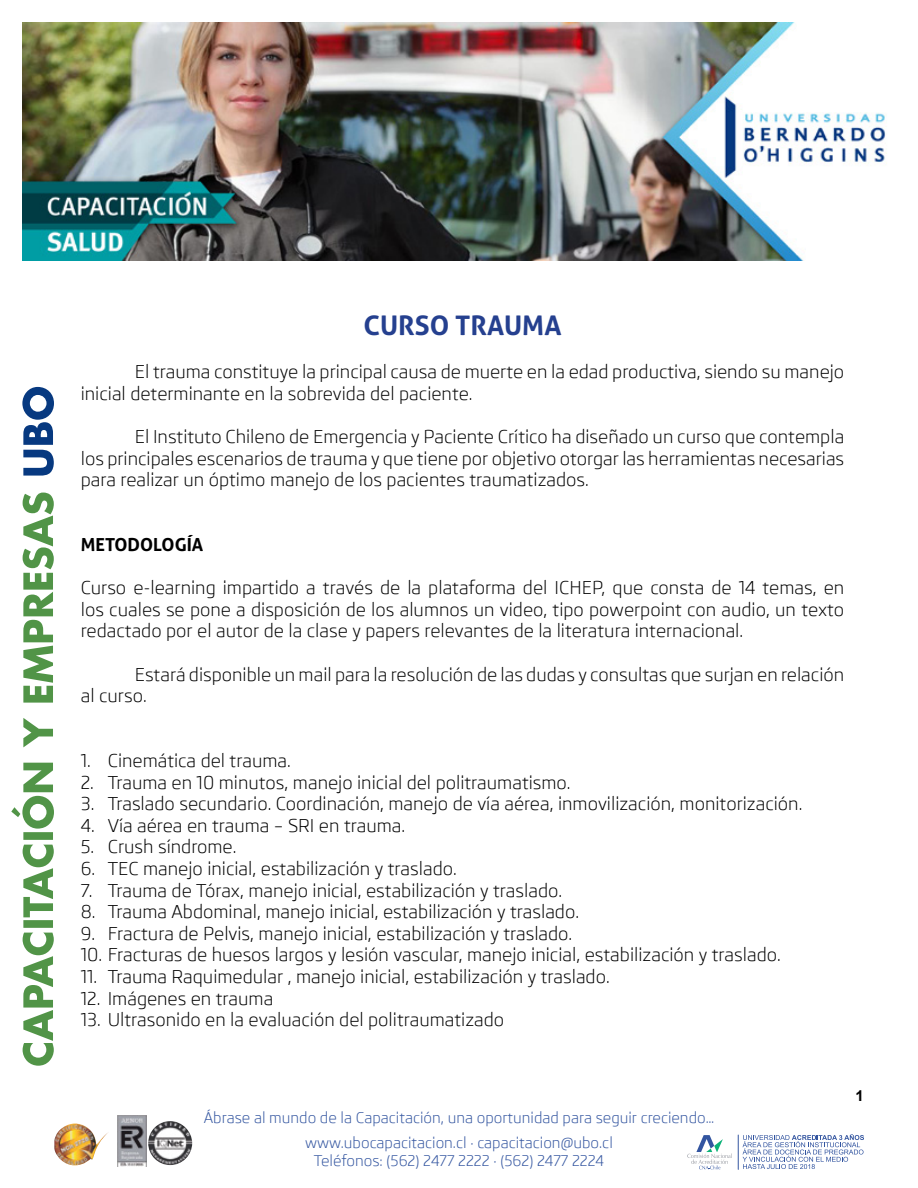
<style>
.page{position:relative;width:918px;height:1188px;background:#fff}
.page>*{position:absolute;margin:0;border:0;box-sizing:border-box;transform-origin:0 0}
.t1{font:700 27px "Aller";color:#25408f}
.t2{font:18px/21.6px "Skoda Pro";color:#000}
.t3{font:700 18px "Aller";color:#000}
.t4{font:15px/25.5px "Skoda Pro";color:#3355a0;text-align:center}
.t5{font:700 15px "Arial";color:#000}
</style>
<div class="page">
<img style="left:23px;top:22px;width:864px;height:238px">
<img style="left:118px;top:1115px;width:28px;height:52px">
<img style="left:148px;top:1121px;width:44px;height:44px;border-radius:22px">
<img style="left:54px;top:1123px;width:54px;height:42px">
<svg style="left:687px;top:1135px;width:45px;height:34px"></svg>
<svg style="left:743px;top:1134px;width:121px;height:35px"></svg>
<hr style="left:738px;top:1135px;width:1px;height:34px;background:#3355a0">
<svg style="left:22px;top:387px;width:32px;height:89px"></svg>
<svg style="left:11px;top:493px;width:43px;height:573px"></svg>
<h1 class="t1" style="left:364px;top:309px;width:200px">CURSO TRAUMA</h1>
<p class="t2" style="left:81px;top:361px;width:765px;text-indent:54px">El trauma constituye la principal causa de muerte en la edad productiva, siendo su manejo inicial determinante en la sobrevida del paciente.</p>
<p class="t2" style="left:81px;top:426px;width:765px;text-align:justify;text-indent:54px">El Instituto Chileno de Emergencia y Paciente Crítico ha diseñado un curso que contempla los principales escenarios de trauma y que tiene por objetivo otorgar las herramientas necesarias para realizar un óptimo manejo de los pacientes traumatizados.</p>
<p class="t3" style="left:81px;top:533px;width:124px">METODOLOGÍA</p>
<p class="t2" style="left:81px;top:577px;width:765px;text-align:justify">Curso e-learning impartido a través de la plataforma del ICHEP, que consta de 14 temas, en los cuales se pone a disposición de los alumnos un video, tipo powerpoint con audio, un texto redactado por el autor de la clase y papers relevantes de la literatura internacional.</p>
<p class="t2" style="left:81px;top:664px;width:765px;text-indent:54px">Estará disponible un mail para la resolución de las dudas y consultas que surjan en relación al curso.</p>
<p class="t2" style="left:81px;top:750px;width:212px">1. Cinemática del trauma.</p>
<p class="t2" style="left:81px;top:772px;width:491px">2. Trauma en 10 minutos, manejo inicial del politraumatismo.</p>
<p class="t2" style="left:81px;top:793px;width:723px">3. Traslado secundario. Coordinación, manejo de vía aérea, inmovilización, monitorización.</p>
<p class="t2" style="left:81px;top:815px;width:326px">4. Vía aérea en trauma – SRI en trauma.</p>
<p class="t2" style="left:81px;top:836px;width:157px">5. Crush síndrome.</p>
<p class="t2" style="left:81px;top:858px;width:378px">6. TEC manejo inicial, estabilización y traslado.</p>
<p class="t2" style="left:81px;top:880px;width:483px">7. Trauma de Tórax, manejo inicial, estabilización y traslado.</p>
<p class="t2" style="left:81px;top:901px;width:500px">8. Trauma Abdominal, manejo inicial, estabilización y traslado.</p>
<p class="t2" style="left:81px;top:923px;width:493px">9. Fractura de Pelvis, manejo inicial, estabilización y traslado.</p>
<p class="t2" style="left:81px;top:944px;width:702px">10. Fracturas de huesos largos y lesión vascular, manejo inicial, estabilización y traslado.</p>
<p class="t2" style="left:81px;top:966px;width:531px">11. Trauma Raquimedular , manejo inicial, estabilización y traslado.</p>
<p class="t2" style="left:81px;top:988px;width:194px">12. Imágenes en trauma</p>
<p class="t2" style="left:81px;top:1009px;width:425px">13. Ultrasonido en la evaluación del politraumatizado</p>
<p class="t4" style="left:204px;top:1105px;width:512px">Ábrase al mundo de la Capacitación, una oportunidad para seguir creciendo… www.ubocapacitacion.cl · capacitacion@ubo.cl</p>
<p class="t4" style="left:314px;top:1148px;width:292px">Teléfonos: (562) 2477 2222 · (562) 2477 2224</p>
<p class="t5" style="left:856px;top:1085px;width:10px">1</p>
</div>
